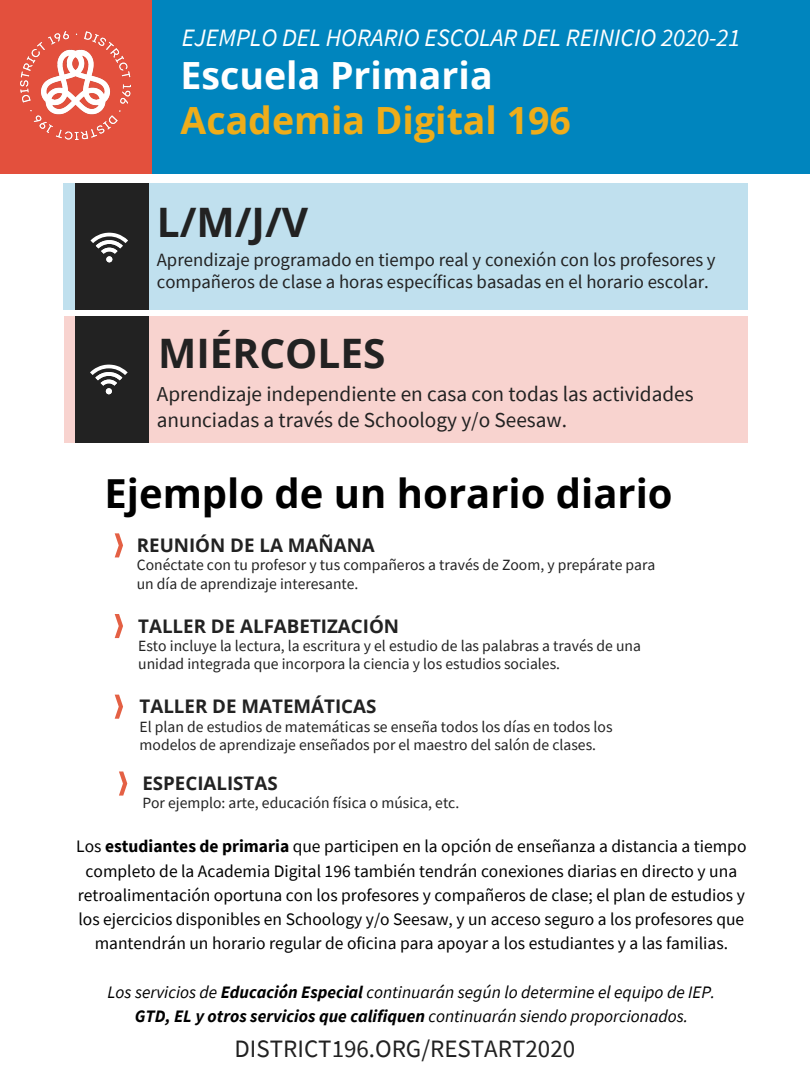
<style>
.page{position:relative;width:810px;height:1080px;background:#fff}
.page>*{position:absolute;margin:0;border:0;box-sizing:border-box;transform-origin:0 0}
.t1{font:700 40.62px "Open Sans";color:#222}
.t2{font:700 40px "Open Sans";color:#000}
.t3{font:700 37.5px "Open Sans";color:#eead1a}
.t4{font:700 37.5px "Open Sans";color:#fff}
.t5{font:italic 25px "Source Sans Pro";color:#fff}
.t6{font:25px "Source Sans Pro";color:#212121}
.t7{font:21.25px/25.5px "Source Sans Pro";color:#222}
.t8{font:18.75px/22.1px "Source Sans Pro";color:#222}
.t9{font:700 18.75px "Open Sans";color:#222}
.t10{font:17.5px/24.2px "Source Sans Pro";color:#000;text-align:center}
.t11{font:italic 17.5px/24.2px "Source Sans Pro";color:#000;text-align:center}
.t12{font:15.62px/18.2px "Source Sans Pro";color:#222}
.s1{font-weight:700}
</style>
<div class="page">
<div style="left:63px;top:183px;width:685px;height:126px;background:#c0e0ee"></div>
<div style="left:75px;top:183px;width:73px;height:126px;background:#222"></div>
<div style="left:151px;top:0;width:659px;height:174px;background:#0085be"></div>
<div style="left:0;top:0;width:152px;height:174px;background:#e3503d"></div>
<img style="left:21px;top:32px;width:109px;height:108px">
<div style="left:64px;top:316px;width:684px;height:127px;background:#f8d3cf"></div>
<svg style="left:115px;top:534px;width:8px;height:23px"></svg>
<svg style="left:115px;top:614px;width:8px;height:24px"></svg>
<svg style="left:115px;top:695px;width:8px;height:24px"></svg>
<svg style="left:119px;top:772px;width:8px;height:24px"></svg>
<svg style="left:90px;top:233px;width:38px;height:29px"></svg>
<div style="left:75px;top:316px;width:73px;height:126px;background:#222"></div>
<svg style="left:90px;top:365px;width:37px;height:29px"></svg>
<h3 class="t5" style="left:182px;top:22px;width:560px">EJEMPLO DEL HORARIO ESCOLAR DEL REINICIO 2020-21</h3>
<h3 class="t4" style="left:181px;top:49px;width:314px">Escuela Primaria</h3>
<h3 class="t3" style="left:181px;top:94px;width:392px">Academia Digital 196</h3>
<h1 class="t1" style="left:157px;top:193px;width:153px">L/M/J/V</h1>
<p class="t8" style="left:157px;top:248px;width:560px">Aprendizaje programado en tiempo real y conexión con los profesores y compañeros de clase a horas específicas basadas en el horario escolar.</p>
<h1 class="t1" style="left:158px;top:325px;width:229px">MIÉRCOLES</h1>
<h3 class="t7" style="left:157px;top:381px;width:538px">Aprendizaje independiente en casa con todas las actividades anunciadas a través de Schoology y/o Seesaw.</h3>
<h2 class="t2" style="left:104px;top:465px;width:570px">Ejemplo de un horario diario</h2>
<p class="t9" style="left:137px;top:532px;width:240px">REUNIÓN DE LA MAÑANA</p>
<p class="t12" style="left:137px;top:556px;width:520px">Conéctate con tu profesor y tus compañeros a través de Zoom, y prepárate para un día de aprendizaje interesante.</p>
<p class="t9" style="left:138px;top:613px;width:262px">TALLER DE ALFABETIZACIÓN</p>
<p class="t12" style="left:138px;top:636px;width:504px">Esto incluye la lectura, la escritura y el estudio de las palabras a través de una unidad integrada que incorpora la ciencia y los estudios sociales.</p>
<p class="t9" style="left:140px;top:693px;width:238px">TALLER DE MATEMÁTICAS</p>
<p class="t12" style="left:140px;top:717px;width:474px">El plan de estudios de matemáticas se enseña todos los días en todos los modelos de aprendizaje enseñados por el maestro del salón de clases.</p>
<p class="t9" style="left:142px;top:770px;width:137px">ESPECIALISTAS</p>
<p class="t12" style="left:142px;top:794px;width:318px">Por ejemplo: arte, educación física o música, etc.</p>
<p class="t10" style="left:76px;top:834px;width:672px">Los <span class="s1">estudiantes de primaria</span> que participen en la opción de enseñanza a distancia a tiempo completo de la Academia Digital 196 también tendrán conexiones diarias en directo y una retroalimentación oportuna con los profesores y compañeros de clase; el plan de estudios y los ejercicios disponibles en Schoology y/o Seesaw, y un acceso seguro a los profesores que mantendrán un horario regular de oficina para apoyar a los estudiantes y a las familias.</p>
<p class="t11" style="left:108px;top:980px;width:609px">Los servicios de <span class="s1">Educación Especial</span> continuarán según lo determine el equipo de IEP.<br><span class="s1">GTD, EL y otros servicios que califiquen</span> continuarán siendo proporcionados.</p>
<h3 class="t6" style="left:235px;top:1032px;width:342px">DISTRICT196.ORG/RESTART2020</h3>
</div>
